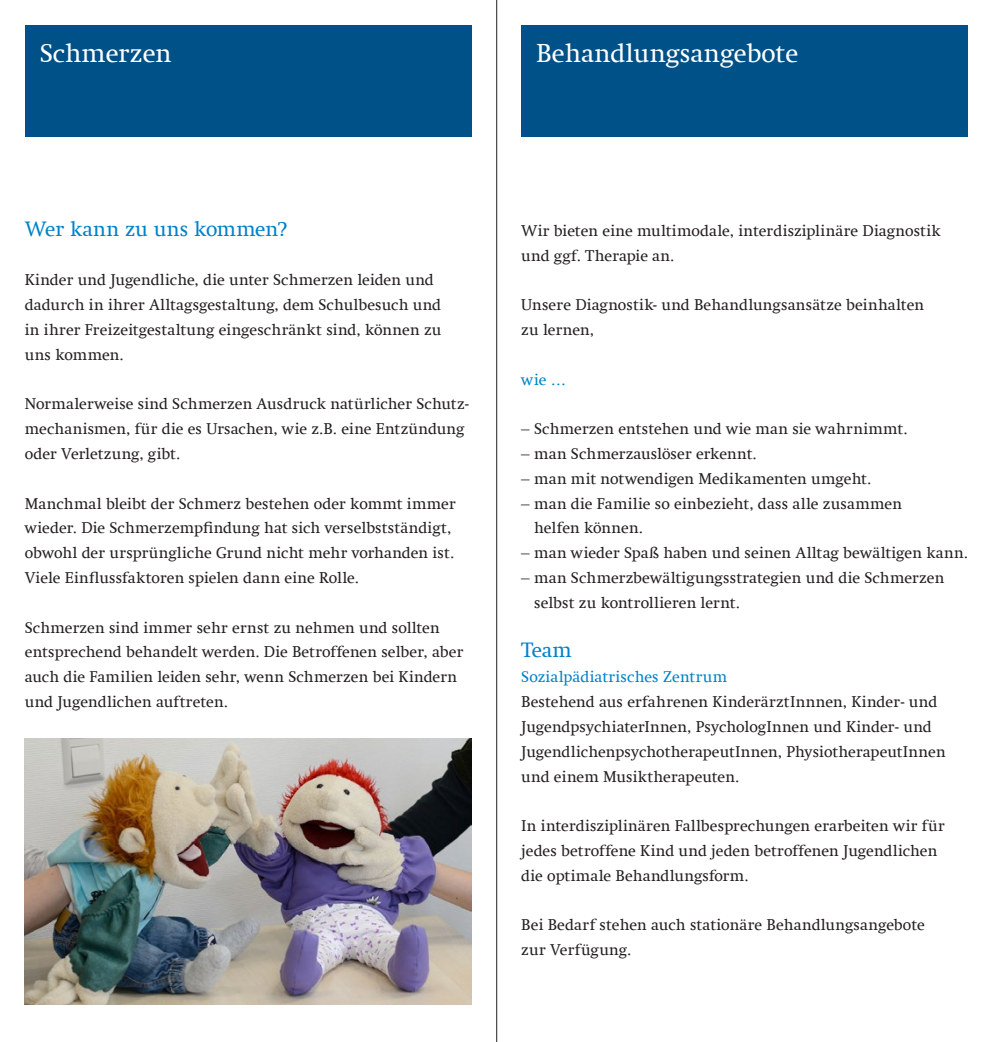
<style>
.page{position:relative;width:993px;height:1042px;background:#fff}
.page>*{position:absolute;margin:0;border:0;box-sizing:border-box;transform-origin:0 0}
.Headline{font:26.25px "Swift Com";color:#fff}
.Fließtext_Swift{font:21px "Swift Com";color:#0082c8}
.Fließtext_Swift-2{font:15.75px/24.8px "Swift Com";letter-spacing:.005em;color:#231f20}
.Fließtext_Swift-3{font:15.75px "Swift Com";letter-spacing:.005em;color:#0082c8}
</style>
<div class="page">
<div style="left:25px;top:25px;width:446px;height:111px;background:#005187"></div>
<div style="left:521px;top:25px;width:446px;height:111px;background:#005187"></div>
<img style="left:25px;top:738px;width:446px;height:267px">
<hr style="left:496px;top:0;width:1px;height:1042px;background:#231f20">
<p class="Headline" style="left:40px;top:38px;width:133px">Schmerzen</p>
<p class="Headline" style="left:536px;top:38px;width:263px">Behandlungsangebote</p>
<p class="Fließtext_Swift" style="left:25px;top:216px;width:264px">Wer kann zu uns kommen?</p>
<p class="Fließtext_Swift-2" style="left:25px;top:267px;width:418px">Kinder und Jugendliche, die unter Schmerzen leiden und dadurch in ihrer Alltagsgestaltung, dem Schulbesuch und in ihrer Freizeitgestaltung eingeschränkt sind, können zu uns kommen.</p>
<p class="Fließtext_Swift-2" style="left:25px;top:391px;width:445px">Normalerweise sind Schmerzen Ausdruck natürlicher Schutz&shy;mechanismen, für die es Ursachen, wie z.B. eine Entzündung oder Verletzung, gibt.</p>
<p class="Fließtext_Swift-2" style="left:25px;top:491px;width:432px">Manchmal bleibt der Schmerz bestehen oder kommt immer wieder. Die Schmerzempfindung hat sich verselbstständigt, obwohl der ursprüngliche Grund nicht mehr vorhanden ist.<br>Viele Einflussfaktoren spielen dann eine Rolle.</p>
<p class="Fließtext_Swift-2" style="left:25px;top:615px;width:440px">Schmerzen sind immer sehr ernst zu nehmen und sollten entsprechend behandelt werden. Die Betroffenen selber, aber auch die Familien leiden sehr, wenn Schmerzen bei Kindern und Jugendlichen auftreten.</p>
<p class="Fließtext_Swift-2" style="left:521px;top:218px;width:421px">Wir bieten eine multimodale, interdisziplinäre Diagnostik und ggf. Therapie an.</p>
<p class="Fließtext_Swift-2" style="left:521px;top:292px;width:404px">Unsere Diagnostik- und Behandlungsansätze beinhalten zu lernen,</p>
<p class="Fließtext_Swift-3" style="left:521px;top:370px;width:46px">wie …</p>
<p class="Fließtext_Swift-2" style="left:521px;top:416px;width:388px">– Schmerzen entstehen und wie man sie wahrnimmt.</p>
<p class="Fließtext_Swift-2" style="left:521px;top:441px;width:237px">– man Schmerzauslöser erkennt.</p>
<p class="Fließtext_Swift-2" style="left:521px;top:466px;width:351px">– man mit notwendigen Medikamenten umgeht.</p>
<p class="Fließtext_Swift-2" style="left:534px;top:491px;width:369px;text-indent:-13px">– man die Familie so einbezieht, dass alle zusammen helfen können.</p>
<p class="Fließtext_Swift-2" style="left:521px;top:540px;width:448px">– man wieder Spaß haben und seinen Alltag bewältigen kann.</p>
<p class="Fließtext_Swift-2" style="left:534px;top:565px;width:411px;text-indent:-13px">– man Schmerzbewältigungsstrategien und die Schmerzen selbst zu kontrollieren lernt.</p>
<p class="Fließtext_Swift" style="left:521px;top:638px;width:52px">Team</p>
<p class="Fließtext_Swift-3" style="left:521px;top:668px;width:207px">Sozialpädiatrisches Zentrum</p>
<p class="Fließtext_Swift-2" style="left:521px;top:689px;width:425px">Bestehend aus erfahrenen KinderärztInnnen, Kinder- und JugendpsychiaterInnen, PsychologInnen und Kinder- und JugendlichenpsychotherapeutInnen, PhysiotherapeutInnen und einem Musiktherapeuten.</p>
<p class="Fließtext_Swift-2" style="left:521px;top:813px;width:425px">In interdisziplinären Fallbesprechungen erarbeiten wir für jedes betroffene Kind und jeden betroffenen Jugendlichen die optimale Behandlungsform.</p>
<p class="Fließtext_Swift-2" style="left:521px;top:912px;width:405px">Bei Bedarf stehen auch stationäre Behandlungsangebote zur Verfügung.</p>
</div>
